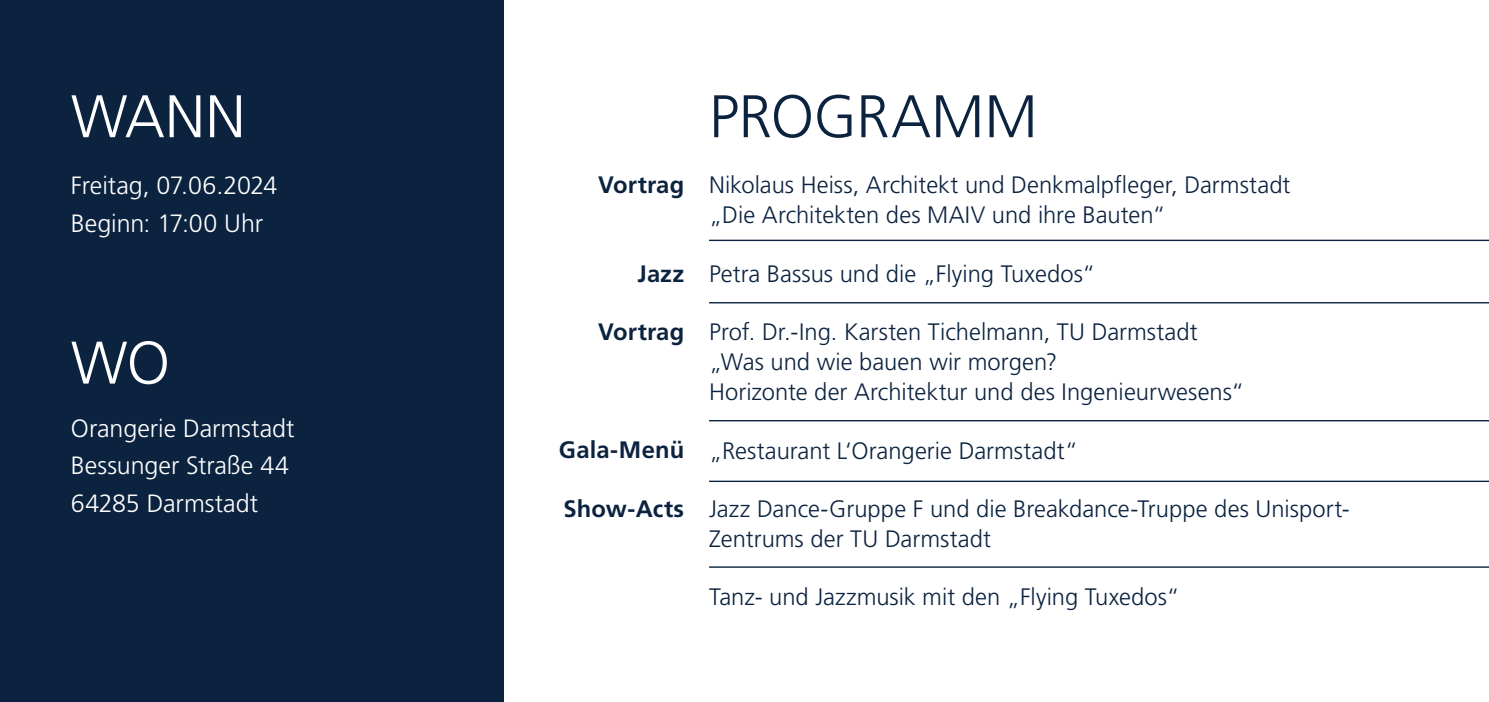
<style>
.page{position:relative;width:1489px;height:702px;background:#fff}
.page>*{position:absolute;margin:0;border:0;box-sizing:border-box;transform-origin:0 0}
.t1{font:300 60px "Frutiger LT Pro";letter-spacing:-.01em;color:#0c2340}
.t2{font:300 60px "Frutiger LT Pro";letter-spacing:-.005em;color:#fff}
.t3{font:300 25px/37.5px "Frutiger LT Pro";color:#fff}
.t4{font:300 23.75px/30px "Frutiger LT Pro";color:#0c2340}
.t5{font:700 23.75px "Frutiger LT Pro";letter-spacing:.005em;color:#0c2340}
</style>
<div class="page">
<div style="left:0;top:0;width:503px;height:702px;background:#0c2340"></div>
<hr style="left:709px;top:302px;width:779px;height:1px;background:#0c2340">
<hr style="left:709px;top:420px;width:779px;height:1px;background:#0c2340">
<hr style="left:709px;top:480px;width:779px;height:2px;background:#0c2340">
<hr style="left:709px;top:566px;width:779px;height:1px;background:#0c2340">
<hr style="left:709px;top:240px;width:779px;height:1px;background:#0c2340">
<h1 class="t2" style="left:71px;top:82px;width:176px">WANN</h1>
<h1 class="t1" style="left:709px;top:82px;width:330px">PROGRAMM</h1>
<p class="t3" style="left:71px;top:167px;width:208px">Freitag, 07.06.2024<br>Beginn: 17:00 Uhr</p>
<p class="t4" style="left:709px;top:170px;width:583px">Nikolaus Heiss, Architekt und Denkmalpfleger, Darmstadt „Die Architekten des MAIV und ihre Bauten“</p>
<p class="t4" style="left:709px;top:259px;width:388px">Petra Bassus und die „Flying Tuxedos“</p>
<p class="t4" style="left:709px;top:317px;width:537px">Prof. Dr.-Ing. Karsten Tichelmann, TU Darmstadt „Was und wie bauen wir morgen?<br>Horizonte der Architektur und des Ingenieurwesens“</p>
<p class="t4" style="left:709px;top:435px;width:370px">„Restaurant L‘Orangerie Darmstadt“</p>
<p class="t4" style="left:709px;top:494px;width:642px">Jazz Dance-Gruppe F und die Breakdance-Truppe des Unisport-<br>Zentrums der TU Darmstadt</p>
<p class="t5" style="left:598px;top:171px;width:88px">Vortrag</p>
<p class="t5" style="left:637px;top:260px;width:48px">Jazz</p>
<p class="t5" style="left:598px;top:317px;width:88px">Vortrag</p>
<h1 class="t2" style="left:71px;top:328px;width:101px">WO</h1>
<p class="t3" style="left:71px;top:409px;width:225px">Orangerie Darmstadt<br>Bessunger Straße 44<br>64285 Darmstadt</p>
<p class="t5" style="left:559px;top:436px;width:127px">Gala-Menü</p>
<p class="t5" style="left:563px;top:494px;width:122px">Show-Acts</p>
<p class="t4" style="left:709px;top:582px;width:472px">Tanz- und Jazzmusik mit den „Flying Tuxedos“</p>
</div>
